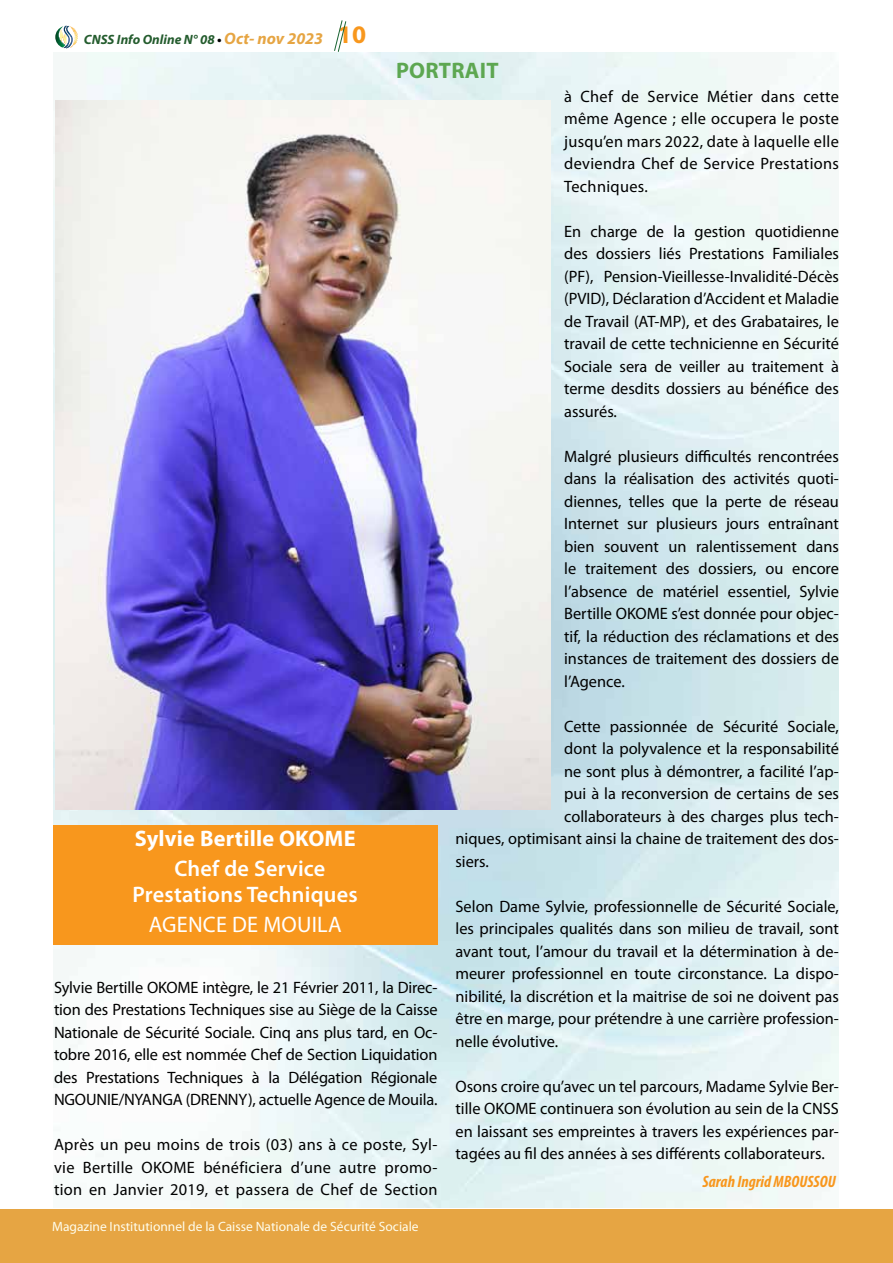
<style>
.page{position:relative;width:893px;height:1263px;background:#fff}
.page>*{position:absolute;margin:0;border:0;box-sizing:border-box;transform-origin:0 0}
.t1{font:600 22.5px/25.5px "Myriad Pro";letter-spacing:.01em;color:#fff;text-align:center}
.t2{font:700 22.5px "Myriad Pro";letter-spacing:.01em;color:#fff}
.t3{font:22.5px "Myriad Pro";letter-spacing:.01em;color:#fff}
.t4{font:700 22.5px "Myriad Pro";letter-spacing:.01em;color:#5da751}
.t5{font:16.5px/22.5px "Myriad Pro";color:#000;text-align:justify}
.t6{font:italic 700 condensed 16.5px "Myriad Pro";color:#f8971d}
.t7{font:13.5px "Myriad Pro";color:#fffdec}
.t8{font:italic 700 13.5px "Myriad Pro";color:#245c2e}
.s1{color:#000}
.s2{font-size:16.5px;color:#e6a543}
.s3{font-style:normal;font-size:25.35px;color:#f8971d}
</style>
<div class="page">
<div style="left:0;top:1209px;width:893px;height:54px;background:#e6a543"></div>
<svg style="left:55px;top:26px;width:23px;height:22px"></svg>
<svg style="left:334px;top:20px;width:13px;height:32px"></svg>
<img style="left:54px;top:52px;width:785px;height:1156px">
<img style="left:55px;top:101px;width:495px;height:708px">
<div style="left:53px;top:825px;width:384px;height:119px;background:#f8971d"></div>
<p class="t8" style="left:84px;top:31px;width:284px">CNSS Info Online N° 08 <span class="s1">•</span> <span class="s2">Oct- nov 2023</span> <span class="s3">10</span></p>
<h1 class="t4" style="left:396px;top:55px;width:104px">PORTRAIT</h1>
<h1 class="t2" style="left:135px;top:824px;width:222px">Sylvie Bertille OKOME</h1>
<h1 class="t1" style="left:133px;top:855px;width:227px">Chef de Service<br>Prestations Techniques</h1>
<h1 class="t3" style="left:149px;top:910px;width:194px">AGENCE DE MOUILA</h1>
<p class="t5" style="left:54px;top:976px;width:385px">Sylvie Bertille OKOME intègre, le 21 Février 2011, la Direc&shy;tion des Prestations Techniques sise au Siège de la Caisse Nationale de Sécurité Sociale. Cinq ans plus tard, en Oc&shy;tobre 2016, elle est nommée Chef de Section Liquidation des Prestations Techniques à la Délégation Régionale NGOUNIE/NYANGA (DRENNY), actuelle Agence de Mouila.</p>
<p class="t5" style="left:54px;top:1133px;width:385px">Après un peu moins de trois (03) ans à ce poste, Syl&shy;vie Bertille OKOME bénéficiera d’une autre promo&shy;tion en Janvier 2019, et passera de Chef de Section</p>
<p class="t7" style="left:52px;top:1218px;width:368px">Magazine Institutionnel de la Caisse Nationale de Sécurité Sociale</p>
<p class="t5" style="left:564px;top:85px;width:276px">à Chef de Service Métier dans cette même Agence ; elle occupera le poste jusqu’en mars 2022, date à laquelle elle deviendra Chef de Service Prestations Techniques.</p>
<p class="t5" style="left:564px;top:220px;width:276px">En charge de la gestion quotidienne des dossiers liés Prestations Familiales (PF), Pension-Vieillesse-Invalidité-Décès (PVID), Déclaration d’Accident et Maladie de Travail (AT-MP), et des Grabataires, le travail de cette technicienne en Sécurité Sociale sera de veiller au traitement à terme desdits dossiers au bénéfice des assurés.</p>
<p class="t5" style="left:564px;top:445px;width:276px">Malgré plusieurs difficultés rencontrées dans la réalisation des activités quoti&shy;diennes, telles que la perte de réseau Internet sur plusieurs jours entraînant bien souvent un ralentissement dans le traitement des dossiers, ou encore l’absence de matériel essentiel, Sylvie Bertille OKOME s’est donnée pour objec&shy;tif, la réduction des réclamations et des instances de traitement des dossiers de l’Agence.</p>
<p class="t5" style="left:564px;top:715px;width:276px">Cette passionnée de Sécurité Sociale,</p>
<p class="t5" style="left:564px;top:737px;width:276px">dont la polyvalence et la responsabilité</p>
<p class="t5" style="left:564px;top:760px;width:276px">ne sont plus à démontrer, a facilité l’ap-</p>
<p class="t5" style="left:564px;top:782px;width:276px">pui à la reconversion de certains de ses</p>
<p class="t5" style="left:564px;top:805px;width:276px">collaborateurs à des charges plus tech-</p>
<p class="t5" style="left:455px;top:827px;width:385px">niques, optimisant ainsi la chaine de traitement des dos-</p>
<p class="t5" style="left:455px;top:850px;width:35px">siers.</p>
<p class="t5" style="left:455px;top:895px;width:385px">Selon Dame Sylvie, professionnelle de Sécurité Sociale, les principales qualités dans son milieu de travail, sont avant tout, l’amour du travail et la détermination à de&shy;meurer professionnel en toute circonstance. La dispo&shy;nibilité, la discrétion et la maitrise de soi ne doivent pas être en marge, pour prétendre à une carrière profession&shy;nelle évolutive.</p>
<p class="t5" style="left:455px;top:1075px;width:385px">Osons croire qu’avec un tel parcours, Madame Sylvie Ber&shy;tille OKOME continuera son évolution au sein de la CNSS en laissant ses empreintes à travers les expériences par&shy;tagées au fil des années à ses différents collaborateurs.</p>
<p class="t6" style="left:702px;top:1172px;width:135px">Sarah Ingrid MBOUSSOU</p>
</div>
